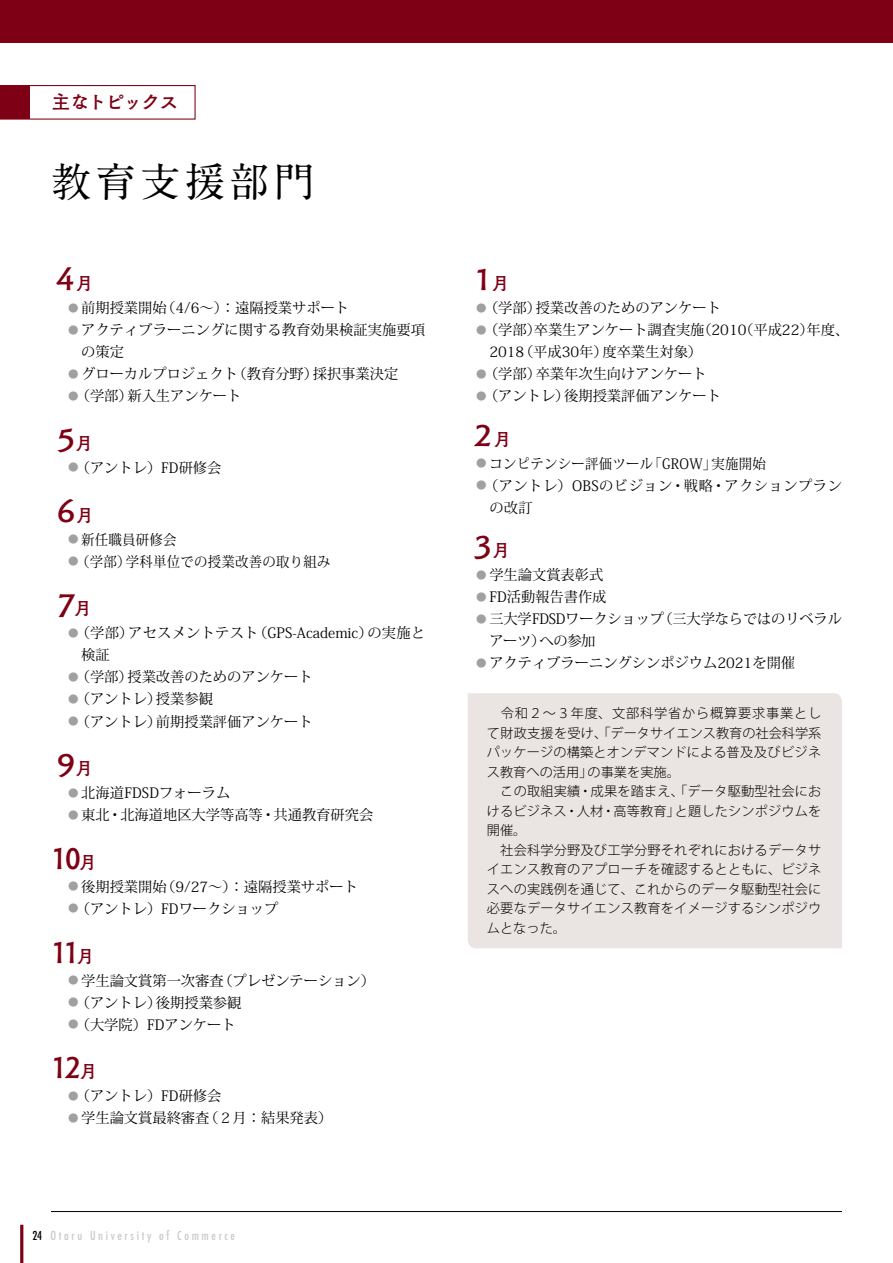
<style>
.page{position:relative;width:893px;height:1263px;background:#fff}
.page>*{position:absolute;margin:0;border:0;box-sizing:border-box;transform-origin:0 0}
.t1{font:700 40.5px "A1 Mincho Std";letter-spacing:.1em;color:#000}
.t2{font:30px "Tsuku Old Gothic Std B";color:#7e0015}
.t3{font:19.5px "Tsuku Old Gothic Std B";letter-spacing:-.075em;color:#7e0015}
.t4{font:14.25px/22px "Koz Min Pr 6 N";color:#000}
.t5{font:14.25px "Koz Min Pr 6 N";letter-spacing:.02em;color:#000;scale:.94 1}
.t6{font:14.25px/22px "Koz Min Pr 6 N";letter-spacing:.035em;color:#000}
.t7{font:300 13.2px/19.5px "Koz Go Pro";letter-spacing:.015em;color:#000}
.t8{font:500 condensed 12px "Futura";letter-spacing:.22em;color:#c9caca}
.s1{font-size:18px}
.s2{font-size:10.5px;color:#9fa0a0}
.s3{color:#000}
</style>
<div class="page">
<hr style="left:51px;top:1211px;width:791px;height:1px;background:#000">
<hr style="left:20px;top:1225px;width:3px;height:38px;background:#7e0015">
<div style="left:0;top:0;width:893px;height:43px;background:#7e0015"></div>
<div style="left:468px;top:693px;width:374px;height:255px;background:#eae5e3"></div>
<svg style="left:0;top:85px;width:196px;height:35px"></svg>
<div style="left:0;top:86px;width:29px;height:33px;background:#7e0015"></div>
<h3 class="t3" style="left:51px;top:87px;width:129px">主なトピックス</h3>
<h1 class="t1" style="left:51px;top:149px;width:265px">教育支援部門</h1>
<h2 class="t2" style="left:51px;top:256px;width:44px">４<span class="s1">月</span></h2>
<p class="t4" style="left:68px;top:297px;width:283px"><span class="s2">●</span> 前期授業開始（4/6～）：遠隔授業サポート</p>
<p class="t4" style="left:81px;top:319px;width:345px;text-indent:-13px"><span class="s2">●</span> アクティブラーニングに関する教育効果検証実施要項の策定</p>
<p class="t4" style="left:68px;top:363px;width:332px"><span class="s2">●</span> グローカルプロジェクト（教育分野）採択事業決定</p>
<p class="t4" style="left:68px;top:385px;width:175px"><span class="s2">●</span>（学部）新入生アンケート</p>
<h2 class="t2" style="left:51px;top:416px;width:44px">５<span class="s1">月</span></h2>
<p class="t4" style="left:68px;top:457px;width:155px"><span class="s2">●</span>（アントレ）FD研修会</p>
<h2 class="t2" style="left:51px;top:488px;width:45px">６<span class="s1">月</span></h2>
<p class="t5" style="left:68px;top:531px;width:117px"><span class="s2">●</span> 新任職員研修会</p>
<p class="t5" style="left:68px;top:553px;width:281px"><span class="s2">●</span>（学部）学科単位での授業改善の取り組み</p>
<h2 class="t2" style="left:51px;top:581px;width:43px">７<span class="s1">月</span></h2>
<p class="t4" style="left:81px;top:622px;width:346px;text-indent:-13px"><span class="s2">●</span>（学部）アセスメントテスト（GPS-Academic）の実施と検証</p>
<p class="t4" style="left:68px;top:666px;width:246px"><span class="s2">●</span>（学部）授業改善のためのアンケート</p>
<p class="t4" style="left:68px;top:688px;width:146px"><span class="s2">●</span>（アントレ）授業参観</p>
<p class="t4" style="left:68px;top:710px;width:246px"><span class="s2">●</span>（アントレ）前期授業評価アンケート</p>
<h2 class="t2" style="left:51px;top:741px;width:44px">９<span class="s1">月</span></h2>
<p class="t4" style="left:68px;top:782px;width:164px"><span class="s2">●</span> 北海道FDSDフォーラム</p>
<p class="t4" style="left:68px;top:804px;width:307px"><span class="s2">●</span> 東北・北海道地区大学等高等・共通教育研究会</p>
<h2 class="t2" style="left:51px;top:835px;width:48px">10<span class="s1">月</span></h2>
<p class="t4" style="left:68px;top:876px;width:291px"><span class="s2">●</span> 後期授業開始（9/27～）：遠隔授業サポート</p>
<p class="t4" style="left:68px;top:898px;width:212px"><span class="s2">●</span>（アントレ）FDワークショップ</p>
<h2 class="t2" style="left:51px;top:929px;width:45px">11<span class="s1">月</span></h2>
<p class="t4" style="left:68px;top:970px;width:309px"><span class="s2">●</span> 学生論文賞第一次審査（プレゼンテーション）</p>
<p class="t4" style="left:68px;top:992px;width:175px"><span class="s2">●</span>（アントレ）後期授業参観</p>
<p class="t4" style="left:68px;top:1014px;width:169px"><span class="s2">●</span>（大学院）FDアンケート</p>
<h2 class="t2" style="left:51px;top:1044px;width:48px">12<span class="s1">月</span></h2>
<p class="t4" style="left:68px;top:1085px;width:155px"><span class="s2">●</span>（アントレ）FD研修会</p>
<p class="t4" style="left:68px;top:1107px;width:266px"><span class="s2">●</span> 学生論文賞最終審査（２月：結果発表）</p>
<p class="t8" style="left:33px;top:1227px;width:204px"><span class="s3">24</span> Otaru University of Commerce</p>
<h2 class="t2" style="left:468px;top:256px;width:44px">１<span class="s1">月</span></h2>
<p class="t4" style="left:476px;top:297px;width:246px"><span class="s2">●</span>（学部）授業改善のためのアンケート</p>
<p class="t4" style="left:489px;top:319px;width:361px;text-indent:-13px"><span class="s2">●</span>（学部）卒業生アンケート調査実施（2010（平成22）年度、<br>2018（平成30年）度卒業生対象）</p>
<p class="t4" style="left:476px;top:363px;width:232px"><span class="s2">●</span>（学部）卒業年次生向けアンケート</p>
<p class="t4" style="left:476px;top:385px;width:246px"><span class="s2">●</span>（アントレ）後期授業評価アンケート</p>
<h2 class="t2" style="left:468px;top:412px;width:46px">２<span class="s1">月</span></h2>
<p class="t5" style="left:476px;top:455px;width:310px"><span class="s2">●</span> コンピテンシー評価ツール「GROW」実施開始</p>
<p class="t6" style="left:489px;top:475px;width:354px;text-indent:-13px"><span class="s2">●</span>（アントレ）OBSのビジョン・戦略・アクションプランの改訂</p>
<h2 class="t2" style="left:468px;top:523px;width:44px">3 <span class="s1">月</span></h2>
<p class="t4" style="left:476px;top:564px;width:129px"><span class="s2">●</span> 学生論文賞表彰式</p>
<p class="t4" style="left:476px;top:586px;width:132px"><span class="s2">●</span> FD活動報告書作成</p>
<p class="t4" style="left:489px;top:608px;width:354px;text-indent:-13px"><span class="s2">●</span> 三大学FDSDワークショップ（三大学ならではのリベラルアーツ）への参加</p>
<p class="t4" style="left:476px;top:652px;width:320px"><span class="s2">●</span> アクティブラーニングシンポジウム2021を開催</p>
<p class="t7" style="left:487px;top:704px;width:336px">　令和２～３年度、文部科学省から概算要求事業として財政支援を受け、「データサイエンス教育の社会科学系パッケージの構築とオンデマンドによる普及及びビジネス教育への活用」の事業を実施。<br>　この取組実績・成果を踏まえ、「データ駆動型社会におけるビジネス・人材・高等教育」と題したシンポジウムを開催。<br>　社会科学分野及び工学分野それぞれにおけるデータサイエンス教育のアプローチを確認するとともに、ビジネスへの実践例を通じて、これからのデータ駆動型社会に必要なデータサイエンス教育をイメージするシンポジウムとなった。</p>
</div>
